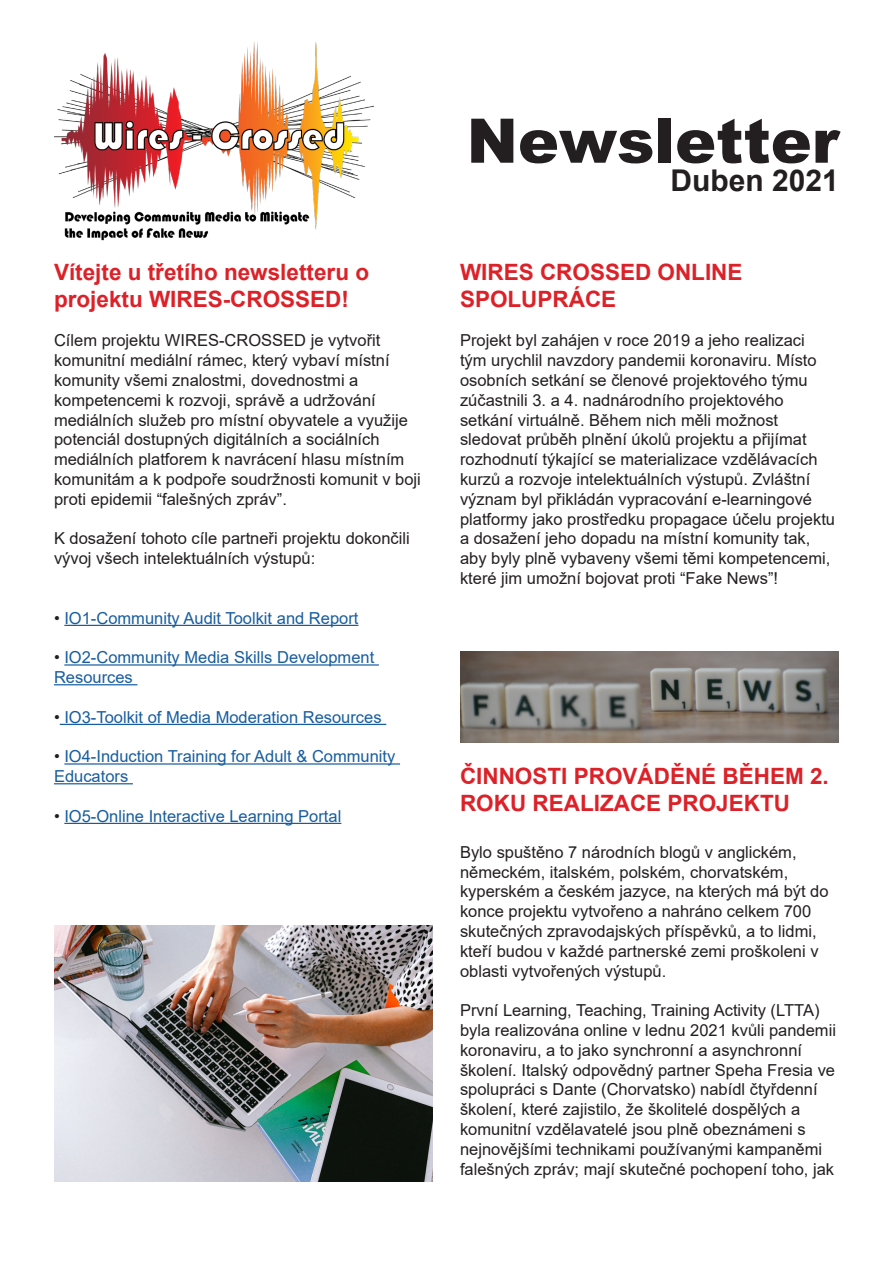
<style>
.page{position:relative;width:893px;height:1263px;background:#fff}
.page>*{position:absolute;margin:0;border:0;box-sizing:border-box;transform-origin:0 0}
.t1{font:900 61.5px "Arial";color:#231f20}
.t2{font:700 30px "Arial";color:#231f20}
.Body_Text{font:700 22.5px/27px "Arial";color:#dc2128}
.Heading_Text{font:700 22.5px/27px "Arial";color:#dc2128}
.Body_Text-2{font:16.5px/19.8px "Arial";color:#231f20}
.Heading_Text-2{font:16.5px/19.8px "Arial";color:#231f20}
.Body_Text-3{font:16.5px/19.8px "Arial";color:#175d9e}
.s1{color:#231f20}
</style>
<div class="page">
<img style="left:460px;top:652px;width:379px;height:91px">
<img style="left:54px;top:42px;width:320px;height:198px">
<hr style="left:64px;top:625px;width:294px;height:1px;background:#175d9e">
<hr style="left:64px;top:664px;width:315px;height:2px;background:#175d9e">
<hr style="left:54px;top:684px;width:83px;height:1px;background:#175d9e">
<hr style="left:60px;top:724px;width:326px;height:1px;background:#175d9e">
<hr style="left:64px;top:763px;width:336px;height:2px;background:#175d9e">
<hr style="left:54px;top:783px;width:79px;height:1px;background:#175d9e">
<hr style="left:64px;top:823px;width:277px;height:1px;background:#175d9e">
<img style="left:54px;top:925px;width:379px;height:257px">
<p class="Body_Text" style="left:54px;top:259px;width:317px">Vítejte u třetího newsletteru o projektu WIRES-CROSSED!</p>
<p class="Body_Text-2" style="left:54px;top:331px;width:368px">Cílem projektu WIRES-CROSSED je vytvořit komunitní mediální rámec, který vybaví místní komunity všemi znalostmi, dovednostmi a kompetencemi k rozvoji, správě a udržování mediálních služeb pro místní obyvatele a využije potenciál dostupných digitálních a sociálních mediálních platforem k navrácení hlasu místním komunitám a k podpoře soudržnosti komunit v boji proti epidemii “falešných zpráv”.</p>
<p class="Body_Text-2" style="left:54px;top:529px;width:357px">K dosažení tohoto cíle partneři projektu dokončili vývoj všech intelektuálních výstupů:</p>
<p class="Body_Text-3" style="left:54px;top:608px;width:306px"><span class="s1">•</span> IO1-Community Audit Toolkit and Report</p>
<p class="Body_Text-3" style="left:54px;top:647px;width:322px"><span class="s1">•</span> IO2-Community Media Skills Development<br>Resources</p>
<p class="Body_Text-3" style="left:54px;top:707px;width:329px"><span class="s1">•</span> IO3-Toolkit of Media Moderation Resources</p>
<p class="Body_Text-3" style="left:54px;top:746px;width:343px"><span class="s1">•</span> IO4-Induction Training for Adult &amp; Community<br>Educators</p>
<p class="Body_Text-3" style="left:54px;top:806px;width:289px"><span class="s1">•</span> IO5-Online Interactive Learning Portal</p>
<p class="t1" style="left:467px;top:96px;width:374px">Newsletter</p>
<p class="t2" style="left:671px;top:159px;width:170px">Duben 2021</p>
<p class="Body_Text" style="left:460px;top:259px;width:284px">WIRES CROSSED ONLINE<br>SPOLUPRÁCE</p>
<p class="Body_Text-2" style="left:460px;top:331px;width:377px">Projekt byl zahájen v roce 2019 a jeho realizaci tým urychlil navzdory pandemii koronaviru. Místo osobních setkání se členové projektového týmu zúčastnili 3. a 4. nadnárodního projektového setkání virtuálně. Během nich měli možnost sledovat průběh plnění úkolů projektu a přijímat rozhodnutí týkající se materializace vzdělávacích kurzů a rozvoje intelektuálních výstupů. Zvláštní význam byl přikládán vypracování e-learningové platformy jako prostředku propagace účelu projektu a dosažení jeho dopadu na místní komunity tak, aby byly plně vybaveny všemi těmi kompetencemi, které jim umožní bojovat proti “Fake News”!</p>
<p class="Heading_Text" style="left:460px;top:763px;width:370px">ČINNOSTI PROVÁDĚNÉ BĚHEM 2.<br>ROKU REALIZACE PROJEKTU</p>
<p class="Heading_Text-2" style="left:460px;top:842px;width:370px">Bylo spuštěno 7 národních blogů v anglickém, německém, italském, polském, chorvatském, kyperském a českém jazyce, na kterých má být do konce projektu vytvořeno a nahráno celkem 700 skutečných zpravodajských příspěvků, a to lidmi, kteří budou v každé partnerské zemi proškoleni v oblasti vytvořených výstupů.</p>
<p class="Heading_Text-2" style="left:460px;top:1000px;width:378px">První Learning, Teaching, Training Activity (LTTA) byla realizována online v lednu 2021 kvůli pandemii koronaviru, a to jako synchronní a asynchronní školení. Italský odpovědný partner Speha Fresia ve spolupráci s Dante (Chorvatsko) nabídl čtyřdenní školení, které zajistilo, že školitelé dospělých a komunitní vzdělavatelé jsou plně obeznámeni s nejnovějšími technikami používanými kampaněmi falešných zpráv; mají skutečné pochopení toho, jak</p>
</div>
